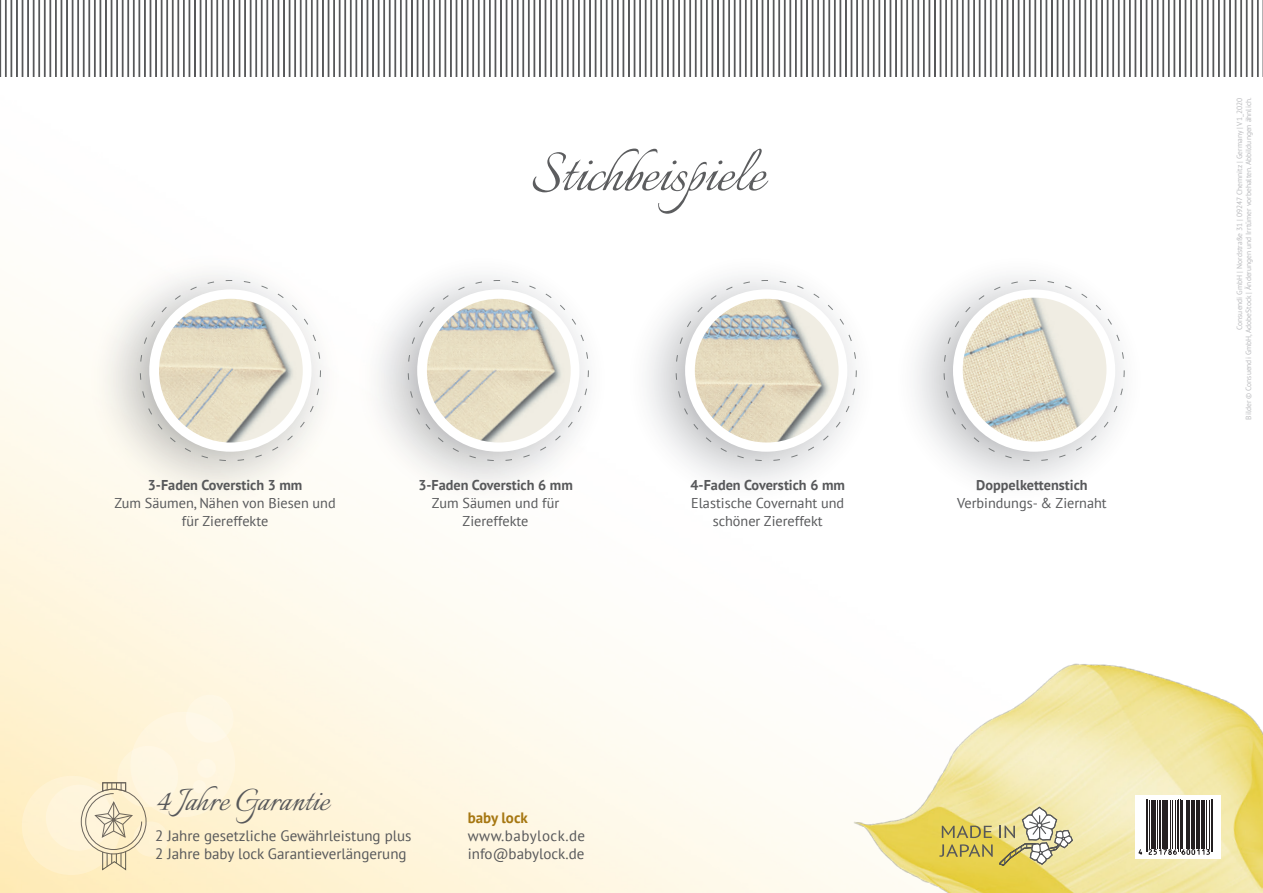
<style>
.page{position:relative;width:1263px;height:893px;background:#fff}
.page>*{position:absolute;margin:0;border:0;box-sizing:border-box;transform-origin:0 0}
.t1{font:67.5px "Italianno";color:#57585a}
.t2{font:39px "Italianno";color:#57585a}
.t3{font:15px/18px "PT Sans";color:#57585a}
.t4{font:700 15px "PT Sans";color:#a67711}
.t5{font:14.25px/18px "PT Sans";color:#57585a;text-align:center}
.t6{font:700 14.25px "PT Sans";color:#57585a}
.t7{font:7.5px/9px "PT Sans";color:#b8b9bc;text-align:right}
</style>
<div class="page">
<svg style="left:0;top:0;width:1263px;height:77px"></svg>
<img style="left:846px;top:45px;width:417px;height:848px">
<svg style="left:22px;top:695px;width:213px;height:180px;background:#fbf0d1"></svg>
<svg style="left:940px;top:806px;width:133px;height:60px;background:#d7cb84"></svg>
<svg style="left:894px;top:255px;width:249px;height:248px"></svg>
<svg style="left:943px;top:280px;width:182px;height:181px"></svg>
<img style="left:963px;top:298px;width:143px;height:143px;border-radius:72px">
<svg style="left:91px;top:255px;width:248px;height:248px"></svg>
<svg style="left:140px;top:280px;width:181px;height:181px"></svg>
<img style="left:159px;top:299px;width:144px;height:143px;border-radius:72px">
<svg style="left:359px;top:255px;width:248px;height:248px"></svg>
<svg style="left:408px;top:280px;width:181px;height:181px"></svg>
<img style="left:427px;top:299px;width:144px;height:143px;border-radius:72px">
<svg style="left:627px;top:255px;width:248px;height:248px"></svg>
<svg style="left:676px;top:280px;width:181px;height:181px"></svg>
<img style="left:695px;top:299px;width:143px;height:143px;border-radius:72px">
<div style="left:1135px;top:795px;width:85px;height:64px;background:#fff"></div>
<svg style="left:1146px;top:799px;width:67px;height:50px"></svg>
<hr style="left:1146px;top:800px;width:1px;height:52px;background:#231f20">
<hr style="left:1147px;top:800px;width:1px;height:52px;background:#231f20">
<hr style="left:1149px;top:800px;width:1px;height:48px;background:#231f20">
<hr style="left:1151px;top:800px;width:2px;height:48px;background:#231f20">
<hr style="left:1153px;top:800px;width:3px;height:48px;background:#231f20">
<hr style="left:1157px;top:800px;width:1px;height:48px;background:#231f20">
<hr style="left:1159px;top:800px;width:2px;height:48px;background:#231f20">
<hr style="left:1162px;top:800px;width:1px;height:48px;background:#231f20">
<hr style="left:1163px;top:800px;width:2px;height:48px;background:#231f20">
<hr style="left:1166px;top:800px;width:2px;height:48px;background:#231f20">
<hr style="left:1170px;top:800px;width:1px;height:48px;background:#231f20">
<hr style="left:1172px;top:800px;width:1px;height:48px;background:#231f20">
<hr style="left:1175px;top:800px;width:1px;height:48px;background:#231f20">
<hr style="left:1177px;top:800px;width:1px;height:48px;background:#231f20">
<hr style="left:1178px;top:800px;width:1px;height:52px;background:#231f20">
<hr style="left:1180px;top:800px;width:1px;height:52px;background:#231f20">
<hr style="left:1181px;top:800px;width:1px;height:48px;background:#231f20">
<hr style="left:1182px;top:800px;width:1px;height:48px;background:#231f20">
<hr style="left:1186px;top:800px;width:2px;height:48px;background:#231f20">
<hr style="left:1189px;top:800px;width:1px;height:48px;background:#231f20">
<hr style="left:1191px;top:800px;width:2px;height:48px;background:#231f20">
<hr style="left:1194px;top:800px;width:1px;height:48px;background:#231f20">
<hr style="left:1196px;top:800px;width:1px;height:48px;background:#231f20">
<hr style="left:1199px;top:800px;width:1px;height:48px;background:#231f20">
<hr style="left:1201px;top:800px;width:1px;height:48px;background:#231f20">
<hr style="left:1204px;top:800px;width:1px;height:48px;background:#231f20">
<hr style="left:1206px;top:800px;width:1px;height:48px;background:#231f20">
<hr style="left:1209px;top:800px;width:1px;height:48px;background:#231f20">
<hr style="left:1211px;top:800px;width:1px;height:52px;background:#231f20">
<hr style="left:1212px;top:800px;width:1px;height:52px;background:#231f20">
<svg style="left:1138px;top:849px;width:72px;height:6px"></svg>
<h1 class="t1" style="left:530px;top:136px;width:236px">Stichbeispiele</h1>
<h3 class="t6" style="left:148px;top:475px;width:156px">3-Faden Coverstich 3 mm</h3>
<h3 class="t5" style="left:114px;top:493px;width:223px">Zum Säumen, Nähen von Biesen und für Ziereffekte</h3>
<h3 class="t6" style="left:418px;top:475px;width:156px">3-Faden Coverstich 6 mm</h3>
<h3 class="t5" style="left:432px;top:493px;width:129px">Zum Säumen und für<br>Ziereffekte</h3>
<h2 class="t2" style="left:155px;top:779px;width:175px">4 Jahre Garantie</h2>
<h3 class="t3" style="left:155px;top:827px;width:258px">2 Jahre gesetzliche Gewährleistung plus<br>2 Jahre baby lock Garantieverlängerung</h3>
<h3 class="t4" style="left:468px;top:808px;width:62px">baby lock</h3>
<h3 class="t3" style="left:468px;top:827px;width:119px">www.babylock.de info@babylock.de</h3>
<h3 class="t6" style="left:690px;top:475px;width:156px">4-Faden Coverstich 6 mm</h3>
<h3 class="t5" style="left:691px;top:493px;width:155px">Elastische Covernaht und schöner Ziereffekt</h3>
<h3 class="t6" style="left:976px;top:475px;width:113px">Doppelkettenstich</h3>
<h3 class="t5" style="left:957px;top:493px;width:151px">Verbindungs- &amp; Ziernaht</h3>
<p class="t7" style="left:1235px;top:420px;width:324px;rotate:-90deg">Consuendi GmbH | Nordstraße 31 | 09247 Chemnitz | Germany | V1_2020<br>Bilder © Consuendi GmbH, AdobeStock | Änderungen und Irrtümer vorbehalten. Abbildungen ähnlich.</p>
</div>
